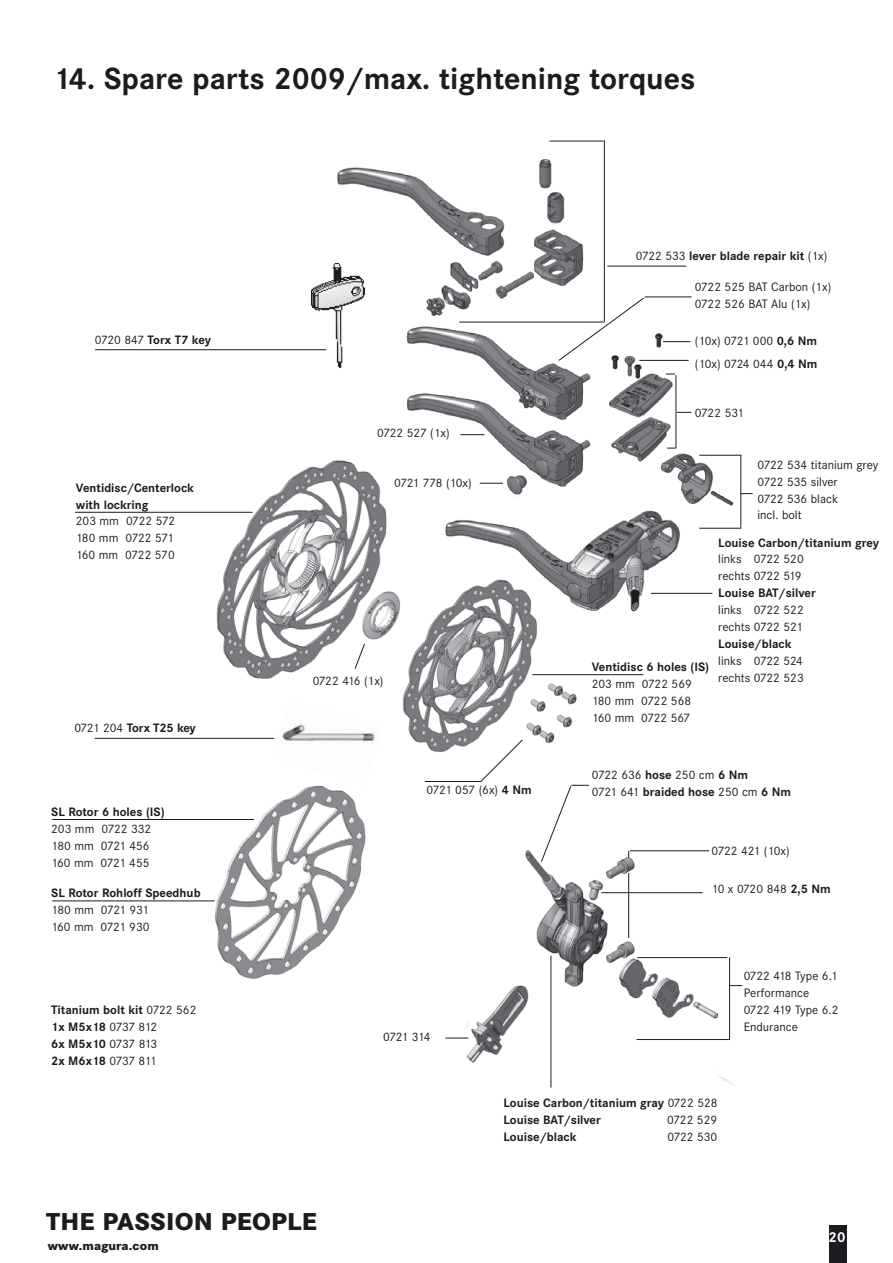
<style>
.page{position:relative;width:893px;height:1263px;background:#fff}
.page>*{position:absolute;margin:0;border:0;box-sizing:border-box;transform-origin:0 0}
.t1{font:700 31.65px "Corporate S";color:#1b1c20}
.t2{font:800 25.35px "Corporate S";letter-spacing:.01em;color:#1b1c20}
.t3{font:700 14.85px "Corporate S";color:#fff}
.t4{font:12.75px/17px "Corporate S";color:#1b1c20}
.t5{font:700 12.75px/17px "Corporate S";color:#1b1c20}
.t6{font:12.75px/17px "Corporate S";letter-spacing:-.035em;color:#1b1c20}
.t7{font:800 12.75px "Corporate S";letter-spacing:.01em;color:#1b1c20}
.s1{font-weight:400}
.s2{font-weight:700}
</style>
<div class="page">
<div style="left:828px;top:1225px;width:18px;height:38px;background:#1b1c20"></div>
<img style="left:174px;top:145px;width:579px;height:943px">
<svg style="left:677px;top:412px;width:14px;height:1px"></svg>
<hr style="left:645px;top:297px;width:47px;height:1px;background:#1b1c20">
<svg style="left:460px;top:434px;width:24px;height:1px"></svg>
<hr style="left:607px;top:266px;width:79px;height:1px;background:#1b1c20">
<hr style="left:699px;top:528px;width:42px;height:1px;background:#1b1c20">
<hr style="left:699px;top:455px;width:42px;height:1px;background:#1b1c20">
<hr style="left:741px;top:455px;width:1px;height:73px;background:#1b1c20">
<hr style="left:676px;top:375px;width:1px;height:73px;background:#1b1c20">
<hr style="left:459px;top:322px;width:145px;height:1px;background:#1b1c20">
<hr style="left:549px;top:141px;width:54px;height:1px;background:#1b1c20">
<hr style="left:604px;top:140px;width:1px;height:182px;background:#1b1c20">
<hr style="left:532px;top:674px;width:111px;height:1px;background:#1b1c20">
<hr style="left:651px;top:593px;width:61px;height:1px;background:#1b1c20">
<hr style="left:639px;top:360px;width:50px;height:1px;background:#1b1c20">
<svg style="left:663px;top:341px;width:27px;height:1px"></svg>
<svg style="left:741px;top:493px;width:12px;height:1px"></svg>
<svg style="left:558px;top:298px;width:86px;height:63px"></svg>
<svg style="left:480px;top:483px;width:23px;height:1px"></svg>
<svg style="left:730px;top:985px;width:12px;height:1px"></svg>
<hr style="left:636px;top:1039px;width:94px;height:1px;background:#1b1c20">
<hr style="left:729px;top:957px;width:1px;height:82px;background:#1b1c20">
<hr style="left:551px;top:956px;width:1px;height:131px;background:#1b1c20">
<hr style="left:630px;top:850px;width:79px;height:1px;background:#1b1c20">
<svg style="left:445px;top:1038px;width:23px;height:1px"></svg>
<hr style="left:601px;top:892px;width:102px;height:1px;background:#1b1c20">
<hr style="left:637px;top:957px;width:90px;height:1px;background:#1b1c20">
<hr style="left:52px;top:819px;width:202px;height:1px;background:#1b1c20">
<hr style="left:52px;top:901px;width:163px;height:1px;background:#1b1c20">
<hr style="left:75px;top:512px;width:178px;height:1px;background:#1b1c20">
<svg style="left:355px;top:643px;width:10px;height:26px"></svg>
<hr style="left:425px;top:781px;width:56px;height:1px;background:#1b1c20">
<svg style="left:481px;top:739px;width:42px;height:42px"></svg>
<img style="left:301px;top:249px;width:75px;height:131px">
<hr style="left:95px;top:349px;width:231px;height:1px;background:#1b1c20">
<img style="left:264px;top:696px;width:119px;height:90px">
<hr style="left:95px;top:738px;width:179px;height:1px;background:#1b1c20">
<svg style="left:541px;top:785px;width:48px;height:77px"></svg>
<hr style="left:628px;top:873px;width:1px;height:65px;background:#1b1c20">
<h1 class="t1" style="left:53px;top:69px;width:644px">14. Spare parts 2009/max. tightening torques</h1>
<p class="t5" style="left:636px;top:249px;width:193px"><span class="s1">0722 533</span> lever blade repair kit <span class="s1">(1x)</span></p>
<p class="t5" style="left:95px;top:332px;width:118px"><span class="s1">0720 847</span> Torx T7 key</p>
<p class="t5" style="left:76px;top:480px;width:120px">Ventidisc/Centerlock with lockring</p>
<p class="t4" style="left:76px;top:514px;width:101px;text-align:justify">203 mm 0722 572<br>180 mm 0722 571<br>160 mm 0722 570</p>
<p class="t5" style="left:74px;top:720px;width:123px"><span class="s1">0721 204</span> Torx T25 key</p>
<p class="t5" style="left:51px;top:804px;width:115px">SL Rotor 6 holes (IS)</p>
<p class="t4" style="left:51px;top:821px;width:102px">203 mm 0722 332<br>180 mm 0721 456<br>160 mm 0721 455</p>
<p class="t5" style="left:51px;top:886px;width:151px">SL Rotor Rohloff Speedhub</p>
<p class="t6" style="left:51px;top:903px;width:100px">180 mm 0721 931<br>160 mm 0721 930</p>
<p class="t5" style="left:51px;top:1003px;width:147px">Titanium bolt kit <span class="s1">0722 562<br></span>1x M5x18 <span class="s1">0737 812<br></span>6x M5x10 <span class="s1">0737 813<br></span>2x M6x18 <span class="s1">0737 811</span></p>
<p class="t4" style="left:695px;top:280px;width:138px">0722 525 BAT Carbon (1x)<br>0722 526 BAT Alu (1x)</p>
<p class="t6" style="left:695px;top:334px;width:124px">(10x) 0721 000 <span class="s2">0,6 Nm</span></p>
<p class="t6" style="left:695px;top:357px;width:124px">(10x) 0724 044 <span class="s2">0,4 Nm</span></p>
<p class="t4" style="left:377px;top:426px;width:74px">0722 527 (1x)</p>
<p class="t6" style="left:394px;top:476px;width:79px">0721 778 (10x)</p>
<p class="t6" style="left:313px;top:674px;width:72px">0722 416 (1x)</p>
<p class="t6" style="left:427px;top:783px;width:107px">0721 057 (6x) <span class="s2">4 Nm</span></p>
<p class="t4" style="left:383px;top:1029px;width:49px">0721 314</p>
<p class="t4" style="left:695px;top:406px;width:50px">0722 531</p>
<p class="t4" style="left:757px;top:457px;width:122px">0722 534 titanium grey<br>0722 535 silver<br>0722 536 black<br>incl. bolt</p>
<p class="t5" style="left:592px;top:659px;width:119px">Ventidisc 6 holes (IS)</p>
<p class="t4" style="left:592px;top:676px;width:102px;text-align:justify">203 mm 0722 569<br>180 mm 0722 568<br>160 mm 0722 567</p>
<p class="t5" style="left:718px;top:535px;width:162px">Louise Carbon/titanium grey</p>
<p class="t4" style="left:718px;top:552px;width:87px">links 0722 520 rechts 0722 519</p>
<p class="t5" style="left:718px;top:586px;width:99px">Louise BAT/silver</p>
<p class="t4" style="left:718px;top:603px;width:87px">links 0722 522 rechts 0722 521</p>
<p class="t5" style="left:718px;top:637px;width:75px">Louise/black</p>
<p class="t4" style="left:718px;top:654px;width:87px">links 0722 524 rechts 0722 523</p>
<p class="t4" style="left:592px;top:768px;width:201px">0722 636 <span class="s2">hose</span> 250 cm <span class="s2">6 Nm<br></span>0721 641 <span class="s2">braided hose</span> 250 cm <span class="s2">6 Nm</span></p>
<p class="t6" style="left:711px;top:844px;width:80px">0722 421 (10x)</p>
<p class="t4" style="left:711px;top:881px;width:121px">10 x 0720 848 <span class="s2">2,5 Nm</span></p>
<p class="t4" style="left:744px;top:968px;width:96px">0722 418 Type 6.1<br>Performance<br>0722 419 Type 6.2<br>Endurance</p>
<p class="t5" style="left:503px;top:1096px;width:216px">Louise Carbon/titanium gray <span class="s1">0722 528<br></span>Louise BAT/silver</p>
<p class="t4" style="left:667px;top:1113px;width:51px">0722 529</p>
<p class="t5" style="left:503px;top:1130px;width:75px">Louise/black</p>
<p class="t4" style="left:667px;top:1130px;width:51px">0722 530</p>
<h2 class="t2" style="left:46px;top:1214px;width:272px">THE PASSION PEOPLE</h2>
<p class="t7" style="left:48px;top:1241px;width:112px">www.magura.com</p>
<p class="t3" style="left:829px;top:1232px;width:18px">20</p>
</div>
